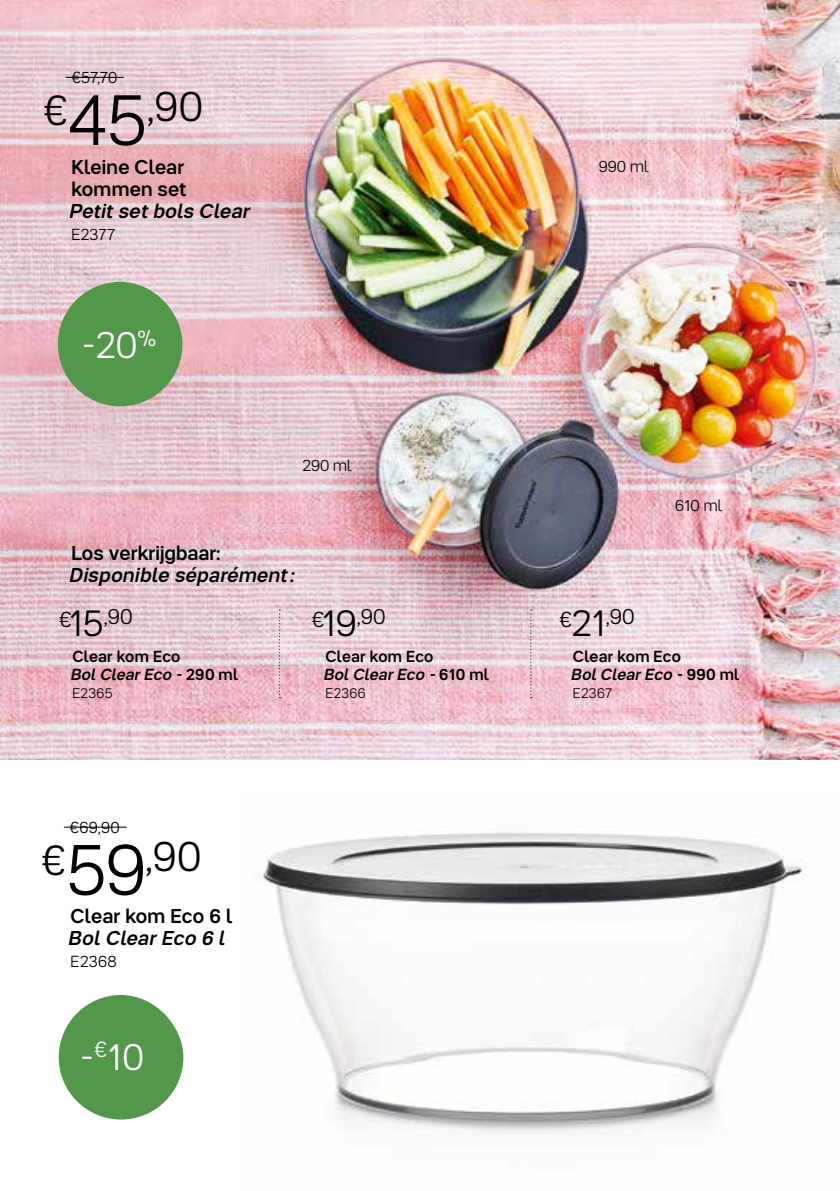
<style>
.page{position:relative;width:840px;height:1191px;background:#fff}
.page>*{position:absolute;margin:0;border:0;box-sizing:border-box;transform-origin:0 0}
.t1{font:300 42px "Tupper PRO";color:#000}
.t2{font:300 37.4px "Tupper PRO";color:#fff}
.t3{font:300 21.6px "Tupper PRO";color:#000}
.t4{font:500 20px "Tupper PR Oitalic";letter-spacing:.015em;color:#000}
.t5{font:500 20px/22px "Tupper PRO";color:#000}
.t6{font:500 16px "Tupper PR Oitalic";letter-spacing:.01em;color:#000}
.t7{font:300 16px "Tupper PRO";color:#000}
.t8{font:500 16px "Tupper PRO";letter-spacing:.01em;color:#000}
.t9{font:300 14px "Tupper PRO";letter-spacing:.015em;color:#000}
.s1{font-size:72px}
.s2{font-size:37px}
.s3{font-family:"Tupper PRO"}
</style>
<div class="page">
<img style="left:258px;top:833px;width:548px;height:301px">
<img style="left:0;top:0;width:839px;height:760px">
<hr style="left:64px;top:826px;width:63px;height:1px;background:#000">
<hr style="left:66px;top:77px;width:58px;height:1px;background:#000">
<div style="left:58px;top:282px;width:124px;height:124px;background:#53984a;border-radius:50%"></div>
<svg style="left:279px;top:609px;width:1px;height:89px"></svg>
<svg style="left:530px;top:609px;width:1px;height:89px"></svg>
<div style="left:59px;top:995px;width:124px;height:124px;background:#53984a;border-radius:50%"></div>
<p class="t7" style="left:71px;top:64px;width:47px">€57,70</p>
<h1 class="t1" style="left:43px;top:72px;width:162px">€<span class="s1">45</span>,90</h1>
<p class="t5" style="left:71px;top:154px;width:116px">Kleine Clear kommen set</p>
<p class="t4" style="left:71px;top:194px;width:182px">Petit set bols Clear</p>
<p class="t7" style="left:71px;top:221px;width:45px">E2377</p>
<h2 class="t2" style="left:83px;top:315px;width:74px">-20<sup>%</sup></h2>
<p class="t7" style="left:302px;top:453px;width:51px">290 ml</p>
<p class="t5" style="left:71px;top:541px;width:150px">Los verkrijgbaar:</p>
<p class="t4" style="left:71px;top:559px;width:226px">Disponible séparément:</p>
<p class="t3" style="left:59px;top:599px;width:76px">€<span class="s2">15</span>,90</p>
<p class="t8" style="left:72px;top:643px;width:109px">Clear kom Eco</p>
<p class="t6" style="left:72px;top:661px;width:167px">Bol Clear Eco <span class="s3">- 290 ml</span></p>
<p class="t9" style="left:72px;top:682px;width:42px">E2365</p>
<p class="t3" style="left:311px;top:599px;width:76px">€<span class="s2">19</span>,90</p>
<p class="t8" style="left:325px;top:643px;width:109px">Clear kom Eco</p>
<p class="t6" style="left:325px;top:661px;width:165px">Bol Clear Eco <span class="s3">- 610 ml</span></p>
<p class="t9" style="left:325px;top:682px;width:42px">E2366</p>
<p class="t7" style="left:69px;top:814px;width:52px">€69,90</p>
<h1 class="t1" style="left:41px;top:822px;width:162px">€<span class="s1">59</span>,90</h1>
<p class="t5" style="left:71px;top:904px;width:163px">Clear kom Eco 6 l</p>
<p class="t4" style="left:71px;top:922px;width:158px">Bol Clear Eco 6 l</p>
<p class="t7" style="left:71px;top:949px;width:48px">E2368</p>
<h2 class="t2" style="left:82px;top:1026px;width:64px">-<sup>€</sup>10</h2>
<p class="t7" style="left:598px;top:153px;width:51px">990 ml</p>
<p class="t7" style="left:674px;top:492px;width:49px">610 ml</p>
<p class="t3" style="left:559px;top:599px;width:77px">€<span class="s2">21</span>,90</p>
<p class="t8" style="left:572px;top:643px;width:109px">Clear kom Eco</p>
<p class="t6" style="left:572px;top:661px;width:168px">Bol Clear Eco <span class="s3">- 990 ml</span></p>
<p class="t9" style="left:572px;top:682px;width:41px">E2367</p>
</div>
